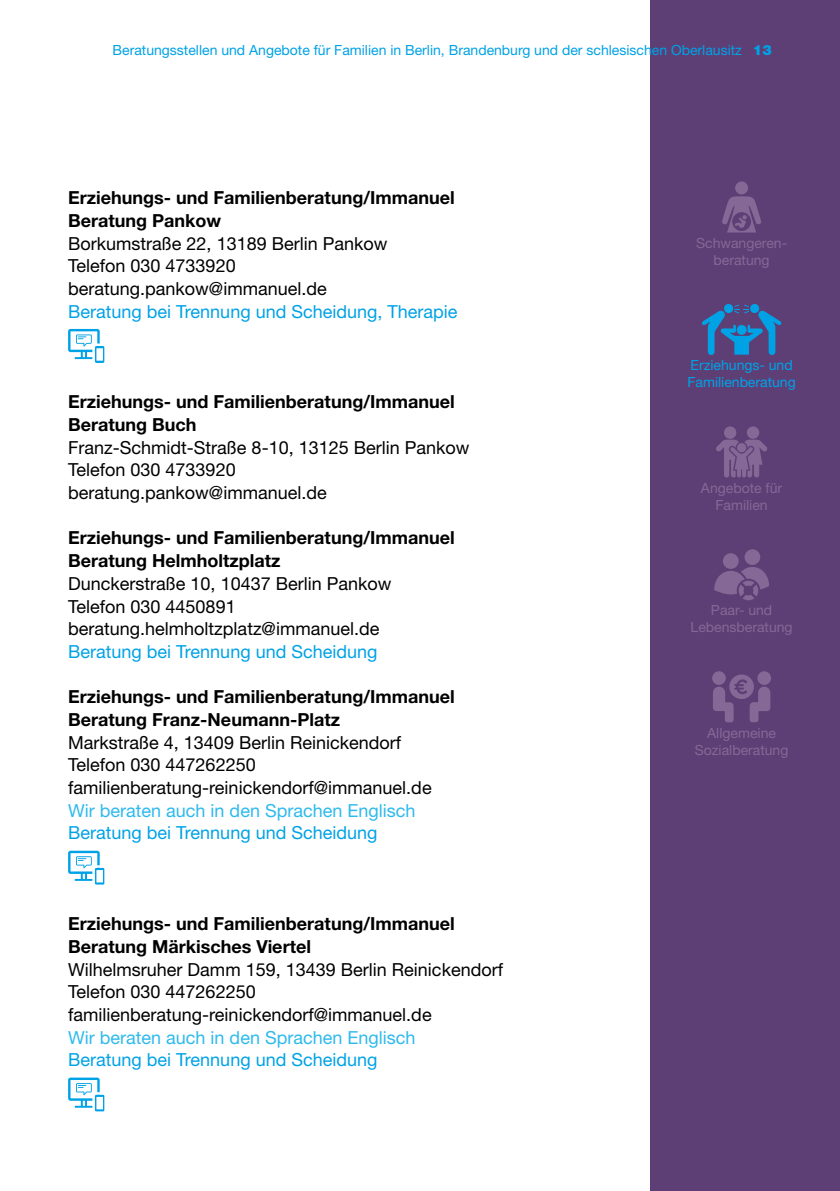
<style>
.page{position:relative;width:840px;height:1191px;background:#fff}
.page>*{position:absolute;margin:0;border:0;box-sizing:border-box;transform-origin:0 0}
._1_Fliesstext_4_Strasse_PLZ_Stadt_Telefon{font:18px "Helvetica Neue LT Pro";color:#000}
._1_Fliesstext_3_Einrichtung{font:700 18px/22.6px "Helvetica Neue LT Pro";color:#000}
._1_Fliesstext_6_HierMachen{font:18px "Helvetica Neue LT Pro";color:#00a2e6}
._1_Fliesstext_5_HierSprechen{font:18px "Helvetica Neue LT Pro";color:#2ebaed}
.t1{font:14px/17px "Helvetica Neue LT Pro";color:#00a2e6}
.t2{font:14px/17px "Helvetica Neue LT Pro";color:#866896;text-align:center}
.s1{font-weight:900}
</style>
<div class="page">
<div style="left:650px;top:0;width:189px;height:1191px;background:#5d3f76"></div>
<div style="left:723px;top:426px;width:13px;height:13px;background:#866896;border-radius:50%"></div>
<div style="left:746px;top:426px;width:12px;height:13px;background:#866896;border-radius:50%"></div>
<svg style="left:716px;top:440px;width:51px;height:37px"></svg>
<div style="left:711px;top:671px;width:14px;height:14px;background:#866896;border-radius:50%"></div>
<svg style="left:757px;top:671px;width:13px;height:14px"></svg>
<svg style="left:712px;top:674px;width:58px;height:48px"></svg>
<div style="left:734px;top:181px;width:13px;height:13px;background:#866896;border-radius:50%"></div>
<svg style="left:722px;top:196px;width:38px;height:36px"></svg>
<div style="left:744px;top:549px;width:15px;height:16px;background:#866896;border-radius:50%"></div>
<div style="left:722px;top:553px;width:16px;height:16px;background:#866896;border-radius:50%"></div>
<svg style="left:714px;top:567px;width:54px;height:33px"></svg>
<svg style="left:702px;top:305px;width:79px;height:50px"></svg>
<div style="left:68px;top:329px;width:32px;height:23px;background:#00a2e6;border-radius:2px"></div>
<div style="left:70px;top:331px;width:27px;height:19px;background:#fff"></div>
<svg style="left:75px;top:334px;width:29px;height:29px"></svg>
<div style="left:68px;top:850px;width:32px;height:24px;background:#00a2e6;border-radius:2px"></div>
<div style="left:70px;top:853px;width:27px;height:18px;background:#fff"></div>
<svg style="left:75px;top:856px;width:29px;height:28px"></svg>
<div style="left:68px;top:1077px;width:32px;height:23px;background:#00a2e6;border-radius:2px"></div>
<div style="left:70px;top:1080px;width:27px;height:18px;background:#fff"></div>
<svg style="left:75px;top:1083px;width:29px;height:28px"></svg>
<p class="t1" style="left:112px;top:42px;width:660px">Beratungsstellen und Angebote für Familien in Berlin, Brandenburg und der schlesischen Oberlausitz <span class="s1">13</span></p>
<p class="_1_Fliesstext_3_Einrichtung" style="left:68px;top:186px;width:388px">Erziehungs- und Familienberatung/Immanuel<br>Beratung Pankow</p>
<p class="_1_Fliesstext_4_Strasse_PLZ_Stadt_Telefon" style="left:68px;top:232px;width:321px">Borkumstraße 22, 13189 Berlin Pankow</p>
<p class="_1_Fliesstext_4_Strasse_PLZ_Stadt_Telefon" style="left:68px;top:255px;width:169px">Telefon 030 4733920</p>
<p class="_1_Fliesstext_4_Strasse_PLZ_Stadt_Telefon" style="left:68px;top:277px;width:260px">beratung.pankow@immanuel.de</p>
<p class="_1_Fliesstext_6_HierMachen" style="left:68px;top:300px;width:391px">Beratung bei Trennung und Scheidung, Therapie</p>
<p class="_1_Fliesstext_3_Einrichtung" style="left:68px;top:390px;width:388px">Erziehungs- und Familienberatung/Immanuel<br>Beratung Buch</p>
<p class="_1_Fliesstext_4_Strasse_PLZ_Stadt_Telefon" style="left:68px;top:436px;width:403px">Franz-Schmidt-Straße 8-10, 13125 Berlin Pankow</p>
<p class="_1_Fliesstext_4_Strasse_PLZ_Stadt_Telefon" style="left:68px;top:459px;width:169px">Telefon 030 4733920</p>
<p class="_1_Fliesstext_4_Strasse_PLZ_Stadt_Telefon" style="left:68px;top:481px;width:260px">beratung.pankow@immanuel.de</p>
<p class="_1_Fliesstext_3_Einrichtung" style="left:68px;top:526px;width:388px">Erziehungs- und Familienberatung/Immanuel<br>Beratung Helmholtzplatz</p>
<p class="_1_Fliesstext_4_Strasse_PLZ_Stadt_Telefon" style="left:68px;top:572px;width:325px">Dunckerstraße 10, 10437 Berlin Pankow</p>
<p class="_1_Fliesstext_4_Strasse_PLZ_Stadt_Telefon" style="left:68px;top:595px;width:169px">Telefon 030 4450891</p>
<p class="_1_Fliesstext_4_Strasse_PLZ_Stadt_Telefon" style="left:68px;top:617px;width:313px">beratung.helmholtzplatz@immanuel.de</p>
<p class="_1_Fliesstext_6_HierMachen" style="left:68px;top:640px;width:311px">Beratung bei Trennung und Scheidung</p>
<p class="_1_Fliesstext_3_Einrichtung" style="left:68px;top:685px;width:388px">Erziehungs- und Familienberatung/Immanuel<br>Beratung Franz-Neumann-Platz</p>
<p class="_1_Fliesstext_4_Strasse_PLZ_Stadt_Telefon" style="left:68px;top:731px;width:334px">Markstraße 4, 13409 Berlin Reinickendorf</p>
<p class="_1_Fliesstext_4_Strasse_PLZ_Stadt_Telefon" style="left:68px;top:754px;width:189px">Telefon 030 447262250</p>
<p class="_1_Fliesstext_4_Strasse_PLZ_Stadt_Telefon" style="left:68px;top:776px;width:365px">familienberatung-reinickendorf@immanuel.de</p>
<p class="_1_Fliesstext_5_HierSprechen" style="left:68px;top:799px;width:349px">Wir beraten auch in den Sprachen Englisch</p>
<p class="_1_Fliesstext_6_HierMachen" style="left:68px;top:822px;width:311px">Beratung bei Trennung und Scheidung</p>
<p class="_1_Fliesstext_3_Einrichtung" style="left:68px;top:912px;width:388px">Erziehungs- und Familienberatung/Immanuel<br>Beratung Märkisches Viertel</p>
<p class="_1_Fliesstext_4_Strasse_PLZ_Stadt_Telefon" style="left:68px;top:958px;width:436px">Wilhelmsruher Damm 159, 13439 Berlin Reinickendorf</p>
<p class="_1_Fliesstext_4_Strasse_PLZ_Stadt_Telefon" style="left:68px;top:980px;width:189px">Telefon 030 447262250</p>
<p class="_1_Fliesstext_4_Strasse_PLZ_Stadt_Telefon" style="left:68px;top:1003px;width:365px">familienberatung-reinickendorf@immanuel.de</p>
<p class="_1_Fliesstext_5_HierSprechen" style="left:68px;top:1026px;width:349px">Wir beraten auch in den Sprachen Englisch</p>
<p class="_1_Fliesstext_6_HierMachen" style="left:68px;top:1048px;width:311px">Beratung bei Trennung und Scheidung</p>
<p class="t2" style="left:695px;top:234px;width:91px">Schwangeren&shy;beratung</p>
<p class="t1" style="left:687px;top:356px;width:110px">Erziehungs- und<br>Familienberatung</p>
<p class="t2" style="left:700px;top:479px;width:83px">Angebote für<br>Familien</p>
<p class="t2" style="left:690px;top:601px;width:103px">Paar- und<br>Lebensberatung</p>
<p class="t2" style="left:694px;top:724px;width:95px">Allgemeine<br>Sozialberatung</p>
</div>
